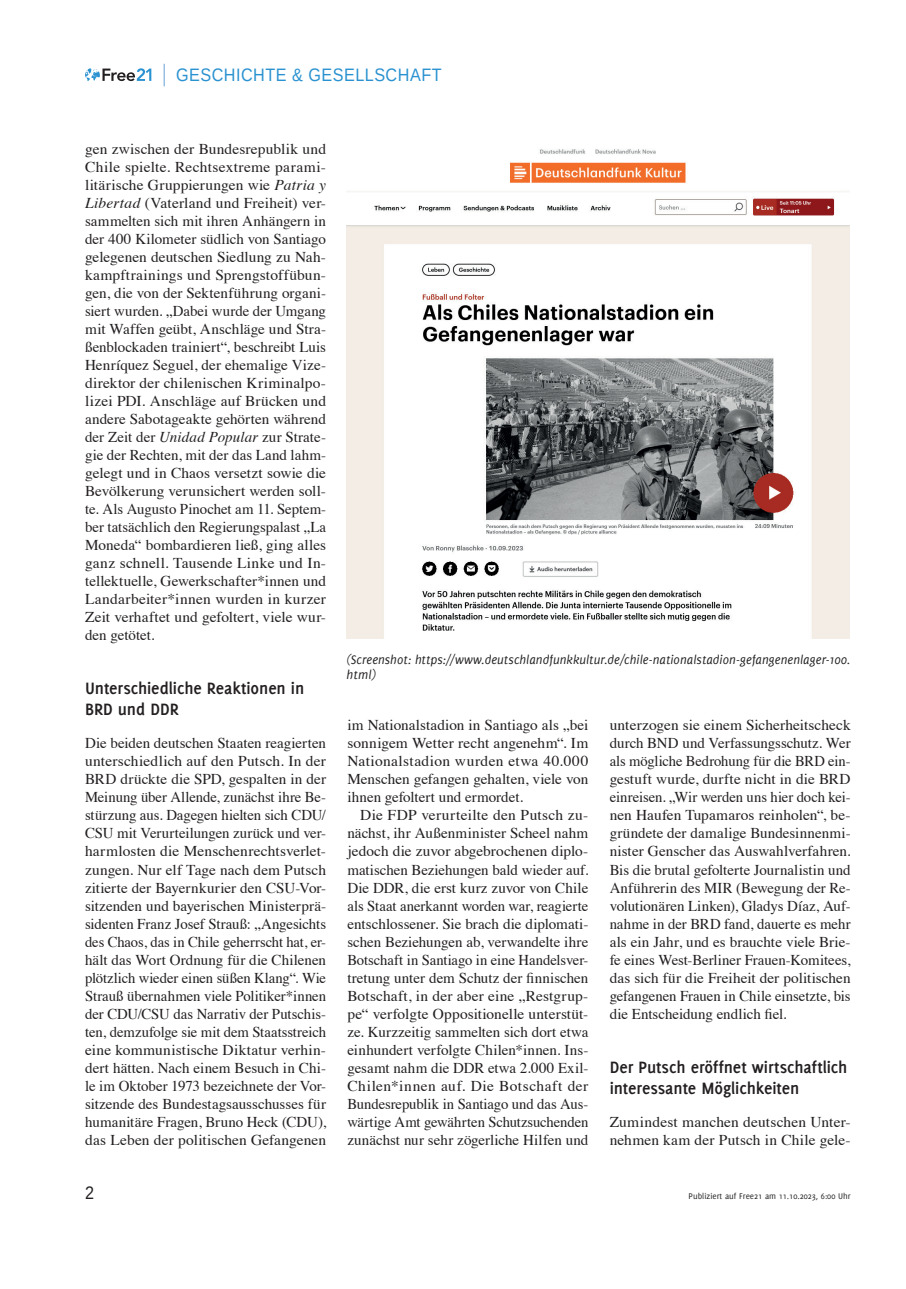
<style>
.page{position:relative;width:906px;height:1289px;background:#fff}
.page>*{position:absolute;margin:0;border:0;box-sizing:border-box;transform-origin:0 0}
.t1{font:700 18px/21px "Delicious";letter-spacing:-.005em;color:#231f20}
.t2{font:18px "Liberation Sans";letter-spacing:.03em;color:#2a92d0;scale:.9 1}
.t3{font:18px "Liberation Sans";color:#231f20;scale:.9 1}
.t4{font:15px/18px "Times";color:#231f20;text-align:justify}
.t5{font:italic 13.5px/15px "Delicious";letter-spacing:.005em;color:#231f20}
.t6{font:9px "Delicious";color:#231f20}
.s1{font-style:italic}
</style>
<div class="page">
<svg style="left:85px;top:68px;width:66px;height:13px"></svg>
<hr style="left:163px;top:64px;width:2px;height:22px;background:#9abfe5">
<img style="left:347px;top:149px;width:503px;height:489px">
<p class="t2" style="left:176px;top:63px;width:297px">GESCHICHTE &amp; GESELLSCHAFT</p>
<p class="t4" style="left:85px;top:139px;width:242px">gen zwischen der Bundesrepublik und Chile spielte. Rechtsextreme parami&shy;litärische Gruppierungen wie <span class="s1">Patria y Libertad</span> (Vaterland und Freiheit) ver&shy;sammelten sich mit ihren Anhängern in der 400 Kilometer südlich von Santiago gelegenen deutschen Siedlung zu Nah&shy;kampftrainings und Sprengstoffübun&shy;gen, die von der Sektenführung organi&shy;siert wurden. „Dabei wurde der Umgang mit Waffen geübt, Anschläge und Stra&shy;ßenblockaden trainiert“, beschreibt Luis Henríquez Seguel, der ehemalige Vize&shy;direktor der chilenischen Kriminalpo&shy;lizei PDI. Anschläge auf Brücken und andere Sabotageakte gehörten während der Zeit der <span class="s1">Unidad Popular</span> zur Strate&shy;gie der Rechten, mit der das Land lahm&shy;gelegt und in Chaos versetzt sowie die Bevölkerung verunsichert werden soll&shy;te. Als Augusto Pinochet am 11. Septem&shy;ber tatsächlich den Regierungspalast „La Moneda“ bombardieren ließ, ging alles ganz schnell. Tausende Linke und In&shy;tellektuelle, Gewerkschafter*innen und Landarbeiter*innen wurden in kurzer Zeit verhaftet und gefoltert, viele wur&shy;den getötet.</p>
<p class="t1" style="left:85px;top:677px;width:221px">Unterschiedliche Reaktionen in<br>BRD und DDR</p>
<p class="t4" style="left:85px;top:733px;width:242px">Die beiden deutschen Staaten reagierten unterschiedlich auf den Putsch. In der BRD drückte die SPD, gespalten in der Meinung über Allende, zunächst ihre Be&shy;stürzung aus. Dagegen hielten sich CDU/ CSU mit Verurteilungen zurück und ver&shy;harmlosten die Menschenrechtsverlet&shy;zungen. Nur elf Tage nach dem Putsch zitierte der Bayernkurier den CSU-Vor&shy;sitzenden und bayerischen Ministerprä&shy;sidenten Franz Josef Strauß: „Angesichts des Chaos, das in Chile geherrscht hat, er&shy;hält das Wort Ordnung für die Chilenen plötzlich wieder einen süßen Klang“. Wie Strauß übernahmen viele Politiker*innen der CDU/CSU das Narrativ der Putschis&shy;ten, demzufolge sie mit dem Staatsstreich eine kommunistische Diktatur verhin&shy;dert hätten. Nach einem Besuch in Chi&shy;le im Oktober 1973 bezeichnete der Vor&shy;sitzende des Bundestagsausschusses für humanitäre Fragen, Bruno Heck (CDU), das Leben der politischen Gefangenen</p>
<p class="t5" style="left:347px;top:652px;width:505px">(Screenshot: https://www.deutschlandfunkkultur.de/chile-nationalstadion-gefangenenlager-100. html)</p>
<p class="t4" style="left:347px;top:715px;width:242px">im Nationalstadion in Santiago als „bei sonnigem Wetter recht angenehm“. Im Nationalstadion wurden etwa 40.000<br>Menschen gefangen gehalten, viele von ihnen gefoltert und ermordet.</p>
<p class="t4" style="left:347px;top:805px;width:242px;text-indent:13px">Die FDP verurteilte den Putsch zu&shy;nächst, ihr Außenminister Scheel nahm jedoch die zuvor abgebrochenen diplo&shy;matischen Beziehungen bald wieder auf.<br>Die DDR, die erst kurz zuvor von Chile als Staat anerkannt worden war, reagierte entschlossener. Sie brach die diplomati&shy;schen Beziehungen ab, verwandelte ihre Botschaft in Santiago in eine Handelsver&shy;tretung unter dem Schutz der finnischen Botschaft, in der aber eine „Restgrup&shy;pe“ verfolgte Oppositionelle unterstüt&shy;ze. Kurzzeitig sammelten sich dort etwa einhundert verfolgte Chilen*innen. Ins&shy;gesamt nahm die DDR etwa 2.000 Exil-Chilen*innen auf. Die Botschaft der Bundesrepublik in Santiago und das Aus&shy;wärtige Amt gewährten Schutzsuchenden zunächst nur sehr zögerliche Hilfen und</p>
<p class="t4" style="left:609px;top:715px;width:242px">unterzogen sie einem Sicherheitscheck durch BND und Verfassungsschutz. Wer als mögliche Bedrohung für die BRD ein&shy;gestuft wurde, durfte nicht in die BRD einreisen. „Wir werden uns hier doch kei&shy;nen Haufen Tupamaros reinholen“, be&shy;gründete der damalige Bundesinnenmi&shy;nister Genscher das Auswahlverfahren.<br>Bis die brutal gefolterte Journalistin und Anführerin des MIR (Bewegung der Re&shy;volutionären Linken), Gladys Díaz, Auf&shy;nahme in der BRD fand, dauerte es mehr als ein Jahr, und es brauchte viele Brie&shy;fe eines West-Berliner Frauen-Komitees, das sich für die Freiheit der politischen gefangenen Frauen in Chile einsetzte, bis die Entscheidung endlich fiel.</p>
<p class="t1" style="left:609px;top:1055px;width:239px">Der Putsch eröffnet wirtschaftlich interessante Möglichkeiten</p>
<p class="t4" style="left:609px;top:1111px;width:242px">Zumindest manchen deutschen Unter&shy;nehmen kam der Putsch in Chile gele-</p>
<p class="t3" style="left:85px;top:1180px;width:12px">2</p>
<p class="t6" style="left:688px;top:1190px;width:163px">Publiziert auf Free21 am 11.10.2023, 6:00 Uhr</p>
</div>
